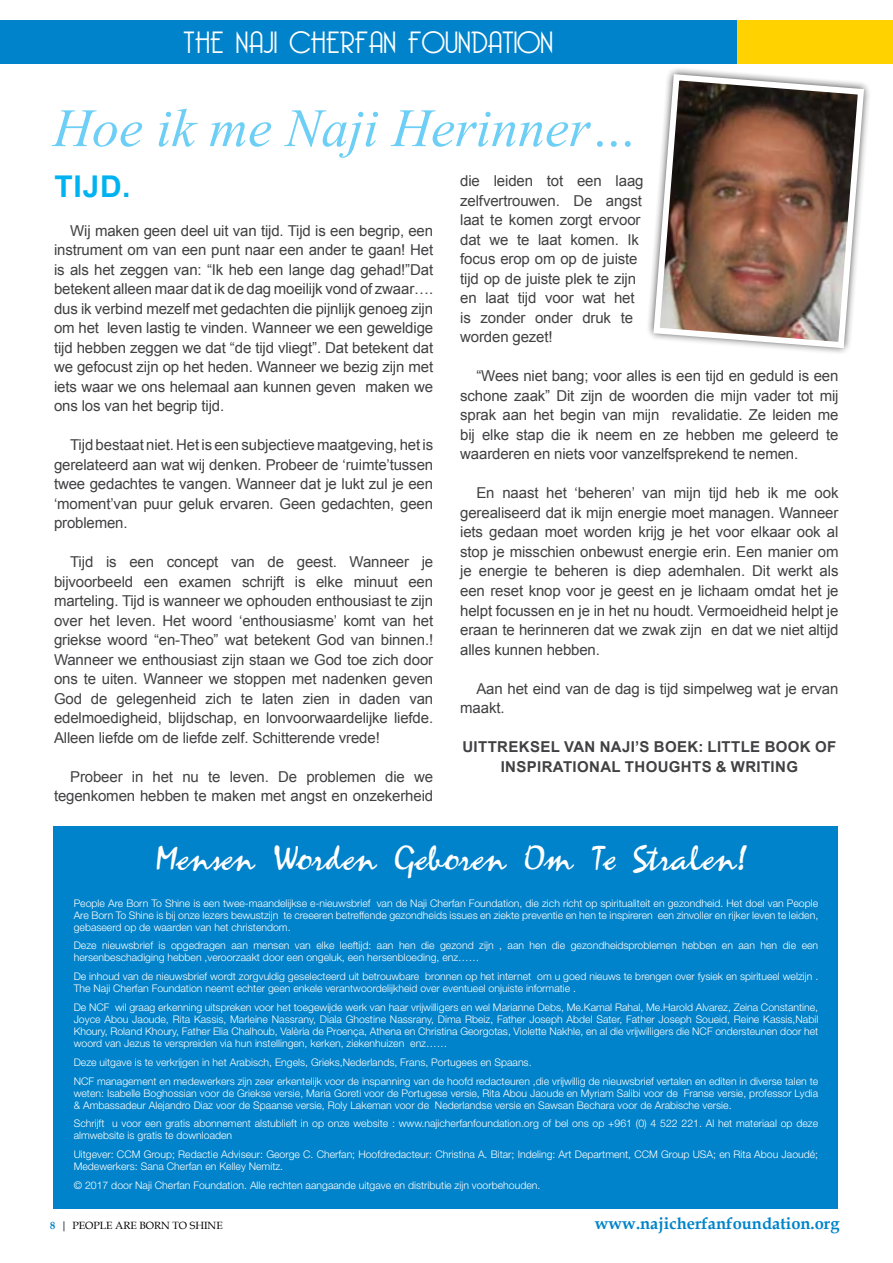
<style>
.page{position:relative;width:893px;height:1263px;background:#fff}
.page>*{position:absolute;margin:0;border:0;box-sizing:border-box;transform-origin:0 0}
.t1{font:italic 54px "Times New Roman";color:#6dcff6}
.t2{font:33px "Mariah";color:#fff}
.t3{font:300 30px "Bellerose";color:#fff}
.t4{font:700 30px "Arial";color:#00b3f0}
.t5{font:700 16.5px "Book Antiqua";color:#0083ca}
.t6{font:15px/19.5px "Arial";letter-spacing:-.01em;color:#414042;text-align:justify}
.t7{font:700 15px/19.5px "Arial";letter-spacing:.025em;color:#414042;text-align:center}
.t8{font:300 10.5px/12px "Helvetica Neue LT Std";color:#fff}
.t9{font:10.5px "Book Antiqua";color:#000}
.s1{font-weight:700;color:#0083ca}
</style>
<div class="page">
<div style="left:0;top:21px;width:737px;height:43px;background:#0083ca"></div>
<div style="left:737px;top:21px;width:156px;height:43px;background:#ffd200"></div>
<div style="left:53px;top:827px;width:785px;height:382px;background:#0083ca"></div>
<svg style="left:650px;top:71px;width:217px;height:280px"></svg>
<h3 class="t3" style="left:184px;top:25px;width:371px">THE NAJI CHERFAN FOUNDATION</h3>
<h1 class="t1" style="left:53px;top:91px;width:586px">Hoe ik me Naji Herinner…</h1>
<h3 class="t4" style="left:55px;top:165px;width:77px">TIJD.</h3>
<p class="t6" style="left:54px;top:221px;width:381px;text-indent:16px">Wij maken geen deel uit van tijd. Tijd is een begrip, een instrument om van een punt naar een ander te gaan! Het is als het zeggen van: “Ik heb een lange dag gehad!”Dat betekent alleen maar dat ik de dag moeilijk vond of zwaar…. dus ik verbind mezelf met gedachten die pijnlijk genoeg zijn om het leven lastig te vinden. Wanneer we een geweldige tijd hebben zeggen we dat “de tijd vliegt”. Dat betekent dat we gefocust zijn op het heden. Wanneer we bezig zijn met iets waar we ons helemaal aan kunnen geven maken we ons los van het begrip tijd.</p>
<p class="t6" style="left:54px;top:435px;width:381px;text-indent:16px">Tijd bestaat niet. Het is een subjectieve maatgeving, het is gerelateerd aan wat wij denken. Probeer de ‘ruimte’tussen twee gedachtes te vangen. Wanneer dat je lukt zul je een ‘moment’van puur geluk ervaren. Geen gedachten, geen problemen.</p>
<p class="t6" style="left:54px;top:552px;width:381px;text-indent:16px">Tijd is een concept van de geest. Wanneer je bijvoorbeeld een examen schrijft is elke minuut een marteling. Tijd is wanneer we ophouden enthousiast te zijn over het leven. Het woord ‘enthousiasme’ komt van het griekse woord “en-Theo” wat betekent God van binnen.!<br>Wanneer we enthousiast zijn staan we God toe zich door ons te uiten. Wanneer we stoppen met nadenken geven God de gelegenheid zich te laten zien in daden van edelmoedigheid, blijdschap, en lonvoorwaardelijke liefde.<br>Alleen liefde om de liefde zelf. Schitterende vrede!</p>
<h3 class="t6" style="left:54px;top:767px;width:381px;text-align:right">Probeer in het nu te leven. De problemen die we tegenkomen hebben te maken met angst en onzekerheid</h3>
<h3 class="t6" style="left:460px;top:171px;width:185px;text-align:left">die leiden tot een laag zelfvertrouwen. De angst laat te komen zorgt ervoor dat we te laat komen. Ik focus erop om op de juiste tijd op de juiste plek te zijn en laat tijd voor wat het is zonder onder druk te worden gezet!</h3>
<p class="t6" style="left:460px;top:366px;width:380px;text-indent:16px">“Wees niet bang; voor alles is een tijd en geduld is een schone zaak” Dit zijn de woorden die mijn vader tot mij sprak aan het begin van mijn revalidatie. Ze leiden me bij elke stap die ik neem en ze hebben me geleerd te waarderen en niets voor vanzelfsprekend te nemen.</p>
<p class="t6" style="left:460px;top:483px;width:380px;text-indent:16px">En naast het ‘beheren’ van mijn tijd heb ik me ook gerealiseerd dat ik mijn energie moet managen. Wanneer iets gedaan moet worden krijg je het voor elkaar ook al stop je misschien onbewust energie erin. Een manier om je energie te beheren is diep ademhalen. Dit werkt als een reset knop voor je geest en je lichaam omdat het je helpt focussen en je in het nu houdt. Vermoeidheid helpt je eraan te herinneren dat we zwak zijn en dat we niet altijd alles kunnen hebben.</p>
<h3 class="t6" style="left:460px;top:678px;width:380px;text-indent:16px">Aan het eind van de dag is tijd simpelweg wat je ervan maakt.</h3>
<h3 class="t7" style="left:462px;top:737px;width:375px">UITTREKSEL VAN NAJI’S BOEK: LITTLE BOOK OF<br>INSPIRATIONAL THOUGHTS &amp; WRITING</h3>
<h2 class="t2" style="left:154px;top:839px;width:593px">Mensen Worden Geboren Om Te Stralen!</h2>
<p class="t8" style="left:74px;top:897px;width:746px;text-align:justify">People Are Born To Shine is een twee-maandelijkse e-nieuwsbrief van de Naji Cherfan Foundation, die zich richt op spiritualiteit en gezondheid. Het doel van People Are Born To Shine is bij onze lezers bewustzijn te creeeren betreffende gezondheids issues en ziekte preventie en hen te inspireren een zinvoller en rijker leven te leiden, gebaseerd op de waarden van het christendom.</p>
<p class="t8" style="left:74px;top:939px;width:746px">Deze nieuwsbrief is opgedragen aan mensen van elke leeftijd: aan hen die gezond zijn , aan hen die gezondheidsproblemen hebben en aan hen die een hersenbeschadiging hebben ,veroorzaakt door een ongeluk, een hersenbloeding, enz……</p>
<p class="t8" style="left:74px;top:970px;width:746px">De inhoud van de nieuwsbrief wordt zorgvuldig geselecteerd uit betrouwbare bronnen op het internet om u goed nieuws te brengen over fysiek en spiritueel welzijn .<br>The Naji Cherfan Foundation neemt echter geen enkele verantwoordelijkheid over eventueel onjuiste informatie .</p>
<p class="t8" style="left:74px;top:1001px;width:746px;text-align:justify">De NCF wil graag erkenning uitspreken voor het toegewijde werk van haar vrijwilligers en wel Marianne Debs, Me.Kamal Rahal, Me.Harold Alvarez, Zeina Constantine, Joyce Abou Jaoude, Rita Kassis, Marleine Nassrany, Diala Ghostine Nassrany, Dima Rbeiz, Father Joseph Abdel Sater, Father Joseph Soueid, Reine Kassis,Nabil Khoury, Roland Khoury, Father Elia Chalhoub, Valèria de Proença, Athena en Christina Georgotas, Violette Nakhle, en al die vrijwilligers die NCF ondersteunen door het woord van Jezus te verspreiden via hun instellingen, kerken, ziekenhuizen enz……</p>
<p class="t8" style="left:74px;top:1052px;width:746px;line-height:18.8px">Deze uitgave is te verkrijgen in het Arabisch, Engels, Grieks,Nederlands, Frans, Portugees en Spaans.<br>NCF management en medewerkers zijn zeer erkentelijk voor de inspanning van de hoofd redacteuren ,die vrijwillig de nieuwsbrief vertalen en editen in diverse talen te</p>
<p class="t8" style="left:74px;top:1086px;width:746px">weten: Isabelle Boghossian voor de Griekse versie, Maria Goreti voor de Portugese versie, Rita Abou Jaoude en Myriam Salibi voor de Franse versie, professor Lydia &amp; Ambassadeur Alejandro Diaz voor de Spaanse versie, Roly Lakeman voor de Nederlandse versie en Sawsan Bechara voor de Arabische versie.</p>
<p class="t8" style="left:74px;top:1117px;width:746px">Schrijft u voor een gratis abonnement alstublieft in op onze website : www.najicherfanfoundation.org of bel ons op +961 (0) 4 522 221. Al het materiaal op deze almwebsite is gratis te downloaden</p>
<p class="t8" style="left:74px;top:1148px;width:746px">Uitgever: CCM Group; Redactie Adviseur: George C. Cherfan; Hoofdredacteur: Christina A. Bitar; Indeling: Art Department, CCM Group USA; en Rita Abou Jaoudé;<br>Medewerkers: Sana Cherfan en Kelley Nemitz.</p>
<p class="t8" style="left:74px;top:1179px;width:468px">© 2017 door Naji Cherfan Foundation. Alle rechten aangaande uitgave en distributie zijn voorbehouden.</p>
<p class="t9" style="left:50px;top:1218px;width:174px"><span class="s1">8</span> | PEOPLE ARE BORN TO SHINE</p>
<h3 class="t5" style="left:595px;top:1212px;width:246px">www.najicherfanfoundation.org</h3>
</div>
